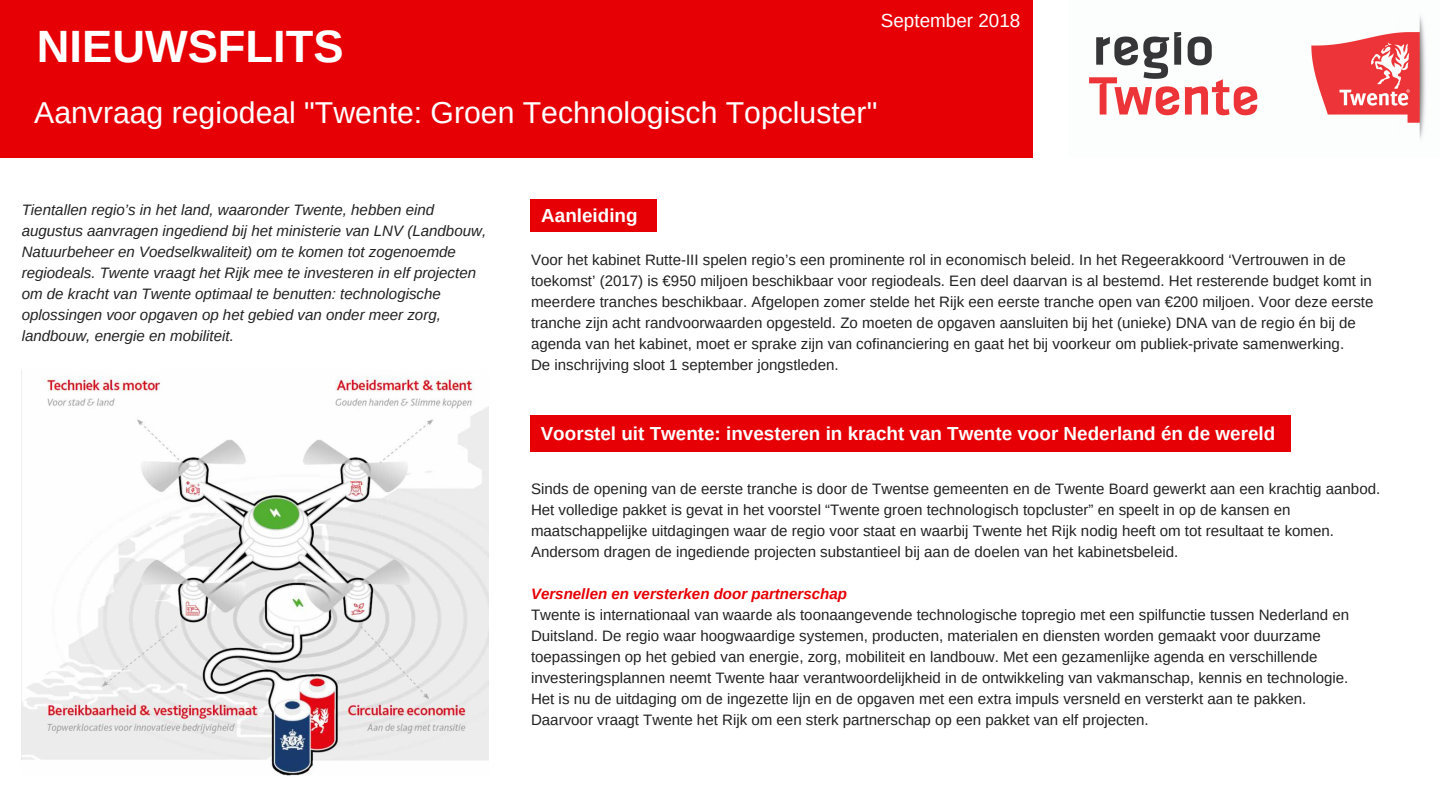
<style>
.page{position:relative;width:1440px;height:810px;background:#fff}
.page>*{position:absolute;margin:0;border:0;box-sizing:border-box;transform-origin:0 0}
.t1{font:700 45.3px "Arimo";color:#fff}
.t2{font:30.2px "Arimo";color:#fff}
.t3{font:700 18.9px "Arimo";color:#fff}
.t4{font:18.9px "Arimo";color:#fff}
.t5{font:15.1px/21px "Arimo";color:#222}
.t6{font:italic 15.1px/21px "Arimo";color:#222}
.t7{font:italic 700 15.1px "Arimo";color:#e60005}
</style>
<div class="page">
<div style="left:0;top:0;width:1033px;height:157px;background:#e60005"></div>
<div style="left:530px;top:199px;width:127px;height:33px;background:#e60005"></div>
<div style="left:530px;top:416px;width:761px;height:36px;background:#e60005"></div>
<img style="left:22px;top:376px;width:466px;height:400px">
<img style="left:1089px;top:16px;width:337px;height:123px">
<h1 class="t1" style="left:37px;top:21px;width:308px">NIEUWSFLITS</h1>
<p class="t4" style="left:881px;top:10px;width:141px">September 2018</p>
<h2 class="t2" style="left:34px;top:96px;width:845px">Aanvraag regiodeal "Twente: Groen Technologisch Topcluster"</h2>
<p class="t6" style="left:22px;top:199px;width:466px">Tientallen regio’s in het land, waaronder Twente, hebben eind augustus aanvragen ingediend bij het ministerie van LNV (Landbouw, Natuurbeheer en Voedselkwaliteit) om te komen tot zogenoemde regiodeals. Twente vraagt het Rijk mee te investeren in elf projecten om de kracht van Twente optimaal te benutten: technologische oplossingen voor opgaven op het gebied van onder meer zorg, landbouw, energie en mobiliteit.</p>
<p class="t3" style="left:541px;top:205px;width:98px">Aanleiding</p>
<p class="t5" style="left:531px;top:249px;width:844px">Voor het kabinet Rutte-III spelen regio’s een prominente rol in economisch beleid. In het Regeerakkoord ‘Vertrouwen in de toekomst’ (2017) is €950 miljoen beschikbaar voor regiodeals. Een deel daarvan is al bestemd. Het resterende budget komt in meerdere tranches beschikbaar. Afgelopen zomer stelde het Rijk een eerste tranche open van €200 miljoen. Voor deze eerste tranche zijn acht randvoorwaarden opgesteld. Zo moeten de opgaven aansluiten bij het (unieke) DNA van de regio én bij de agenda van het kabinet, moet er sprake zijn van cofinanciering en gaat het bij voorkeur om publiek-private samenwerking.<br>De inschrijving sloot 1 september jongstleden.</p>
<p class="t3" style="left:541px;top:423px;width:736px">Voorstel uit Twente: investeren in kracht van Twente voor Nederland én de wereld</p>
<p class="t5" style="left:531px;top:479px;width:851px">Sinds de opening van de eerste tranche is door de Twentse gemeenten en de Twente Board gewerkt aan een krachtig aanbod.<br>Het volledige pakket is gevat in het voorstel “Twente groen technologisch topcluster” en speelt in op de kansen en maatschappelijke uitdagingen waar de regio voor staat en waarbij Twente het Rijk nodig heeft om tot resultaat te komen.<br>Andersom dragen de ingediende projecten substantieel bij aan de doelen van het kabinetsbeleid.</p>
<p class="t7" style="left:531px;top:586px;width:318px">Versnellen en versterken door partnerschap</p>
<p class="t5" style="left:531px;top:605px;width:820px">Twente is internationaal van waarde als toonaangevende technologische topregio met een spilfunctie tussen Nederland en Duitsland. De regio waar hoogwaardige systemen, producten, materialen en diensten worden gemaakt voor duurzame toepassingen op het gebied van energie, zorg, mobiliteit en landbouw. Met een gezamenlijke agenda en verschillende investeringsplannen neemt Twente haar verantwoordelijkheid in de ontwikkeling van vakmanschap, kennis en technologie.<br>Het is nu de uitdaging om de ingezette lijn en de opgaven met een extra impuls versneld en versterkt aan te pakken.<br>Daarvoor vraagt Twente het Rijk om een sterk partnerschap op een pakket van elf projecten.</p>
</div>
